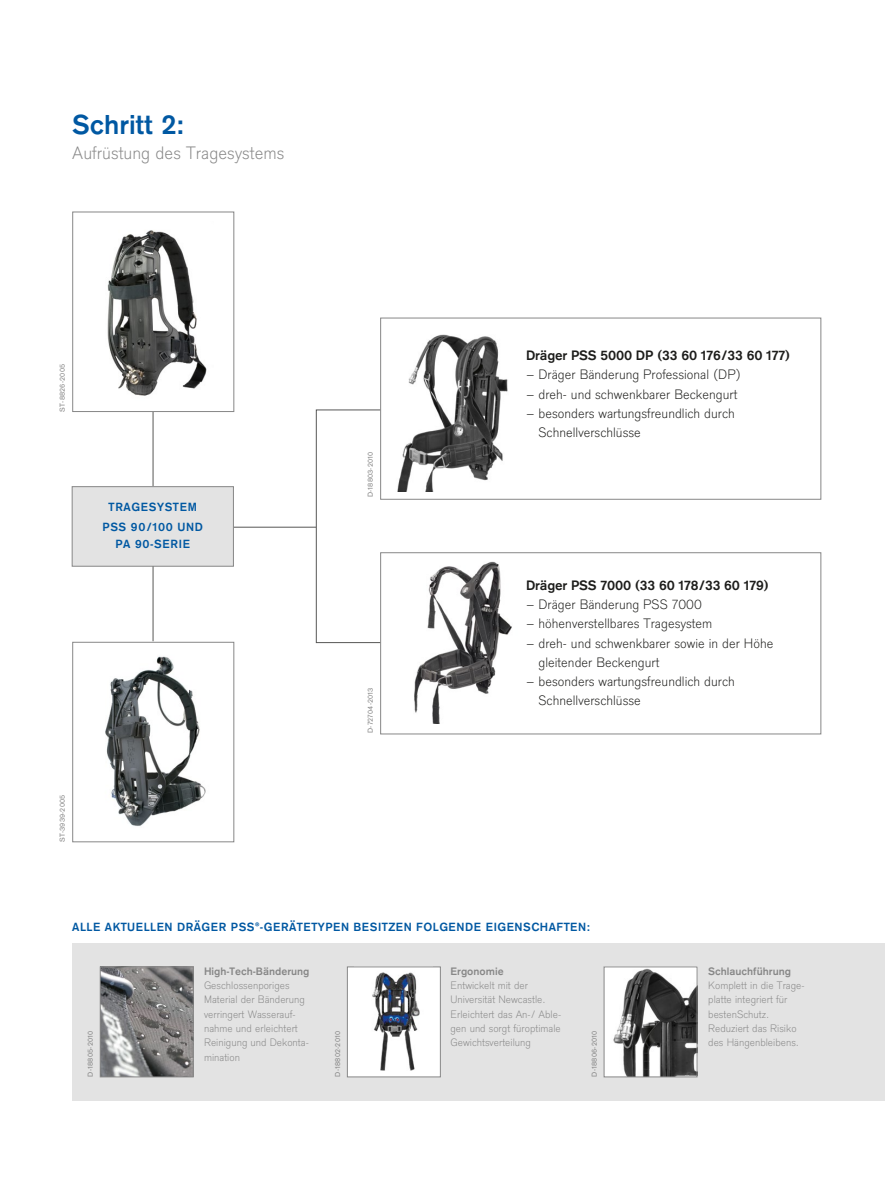
<style>
.page{position:relative;width:885px;height:1191px;background:#fff}
.page>*{position:absolute;margin:0;border:0;box-sizing:border-box;transform-origin:0 0}
.t1{font:700 28.5px "Draeger Sans";color:#0058a2}
.t2{font:300 18.75px "Draeger Sans";color:#878787}
.t3{font:300 14.25px/19.2px "Draeger Sans";color:#1d1d1b}
.t4{font:700 14.25px "Draeger Sans";letter-spacing:-.01em;color:#1d1d1b}
.t5{font:700 12.3px/19.2px "Draeger Sans";letter-spacing:.04em;color:#0058a2;text-align:center}
.t6{font:300 11.25px/14.2px "Draeger Sans";color:#878787}
.t7{font:700 11.25px "Draeger Sans";color:#878787}
.t8{font:7.5px "Draeger Sans";letter-spacing:.025em;color:#878787}
.s1{font-size:9.9px}
</style>
<div class="page">
<div style="left:72px;top:943px;width:812px;height:157px;background:#e3e3e3"></div>
<img style="left:102px;top:968px;width:89px;height:107px">
<div style="left:100px;top:966px;width:93px;height:111px;border:1px solid #878787"></div>
<div style="left:347px;top:967px;width:93px;height:110px;background:#fff"></div>
<img style="left:372px;top:972px;width:48px;height:99px">
<div style="left:347px;top:966px;width:93px;height:111px;border:1px solid #878787"></div>
<img style="left:605px;top:968px;width:90px;height:107px">
<div style="left:603px;top:966px;width:94px;height:111px;border:1px solid #878787"></div>
<hr style="left:153px;top:411px;width:1px;height:75px;background:#575756">
<div style="left:316px;top:410px;width:66px;height:233px;border:1px solid #575756"></div>
<hr style="left:218px;top:527px;width:98px;height:1px;background:#575756">
<div style="left:72px;top:486px;width:162px;height:80px;background:#e3e3e3;border:1px solid #878787"></div>
<div style="left:380px;top:552px;width:441px;height:182px;background:#fff;border:1px solid #878787"></div>
<img style="left:414px;top:561px;width:98px;height:162px">
<img style="left:107px;top:230px;width:100px;height:166px">
<div style="left:72px;top:212px;width:162px;height:200px;border:1px solid #878787"></div>
<img style="left:105px;top:656px;width:101px;height:170px">
<div style="left:72px;top:642px;width:162px;height:200px;border:1px solid #878787"></div>
<div style="left:380px;top:318px;width:441px;height:181px;background:#fff;border:1px solid #878787"></div>
<img style="left:397px;top:334px;width:111px;height:157px">
<hr style="left:153px;top:566px;width:1px;height:75px;background:#575756">
<h1 class="t1" style="left:72px;top:105px;width:114px">Schritt 2:</h1>
<h2 class="t2" style="left:72px;top:141px;width:213px">Aufrüstung des Tragesystems</h2>
<p class="t8" style="left:57px;top:411px;width:49px;rotate:-90deg">ST-8826-2005</p>
<p class="t5" style="left:102px;top:497px;width:102px">TRAGESYSTEM<br>PSS 90/100 UND</p>
<p class="t5" style="left:115px;top:533px;width:76px">PA 90-SERIE</p>
<p class="t8" style="left:57px;top:842px;width:49px;rotate:-90deg">ST-3939-2005</p>
<p class="t8" style="left:365px;top:497px;width:47px;rotate:-90deg">D-18803-2010</p>
<p class="t8" style="left:365px;top:733px;width:47px;rotate:-90deg">D-72704-2013</p>
<p class="t4" style="left:526px;top:346px;width:265px">Dräger PSS 5000 DP (33 60 176/33 60 177)</p>
<p class="t3" style="left:526px;top:364px;width:216px">– Dräger Bänderung Professional (DP)</p>
<p class="t3" style="left:526px;top:383px;width:213px">– dreh- und schwenkbarer Beckengurt</p>
<p class="t3" style="left:538px;top:403px;width:198px;text-indent:-12px">– besonders wartungsfreundlich durch<br>Schnellverschlüsse</p>
<p class="t4" style="left:526px;top:576px;width:244px">Dräger PSS 7000 (33 60 178/33 60 179)</p>
<p class="t3" style="left:526px;top:594px;width:177px">– Dräger Bänderung PSS 7000</p>
<p class="t3" style="left:526px;top:613px;width:188px">– höhenverstellbares Tragesystem</p>
<p class="t3" style="left:538px;top:632px;width:236px;text-indent:-12px">– dreh- und schwenkbarer sowie in der Höhe gleitender Beckengurt</p>
<p class="t3" style="left:538px;top:671px;width:198px;text-indent:-12px">– besonders wartungsfreundlich durch<br>Schnellverschlüsse</p>
<p class="t5" style="left:72px;top:916px;width:519px">ALLE AKTUELLEN DRÄGER PSS<span class="s1">®</span>-GERÄTETYPEN BESITZEN FOLGENDE EIGENSCHAFTEN:</p>
<p class="t7" style="left:204px;top:963px;width:107px">High-Tech-Bänderung</p>
<p class="t6" style="left:204px;top:978px;width:106px">Geschlossenporiges<br>Material der Bänderung verringert Wasserauf&shy;nahme und erleichtert<br>Reinigung und Dekonta&shy;mination</p>
<p class="t7" style="left:450px;top:963px;width:55px">Ergonomie</p>
<p class="t6" style="left:450px;top:978px;width:112px">Entwickelt mit der<br>Universität Newcastle.<br>Erleichtert das An-/ Able&shy;gen und sorgt füroptimale<br>Gewichtsverteilung</p>
<p class="t8" style="left:85px;top:1076px;width:47px;rotate:-90deg">D-18805-2010</p>
<p class="t8" style="left:589px;top:1076px;width:47px;rotate:-90deg">D-18806-2010</p>
<p class="t8" style="left:332px;top:1076px;width:47px;rotate:-90deg">D-18802-2010</p>
<p class="t7" style="left:708px;top:963px;width:84px">Schlauchführung</p>
<p class="t6" style="left:708px;top:978px;width:98px">Komplett in die Trage&shy;platte integriert für bestenSchutz.<br>Reduziert das Risiko des Hängenbleibens.</p>
</div>
